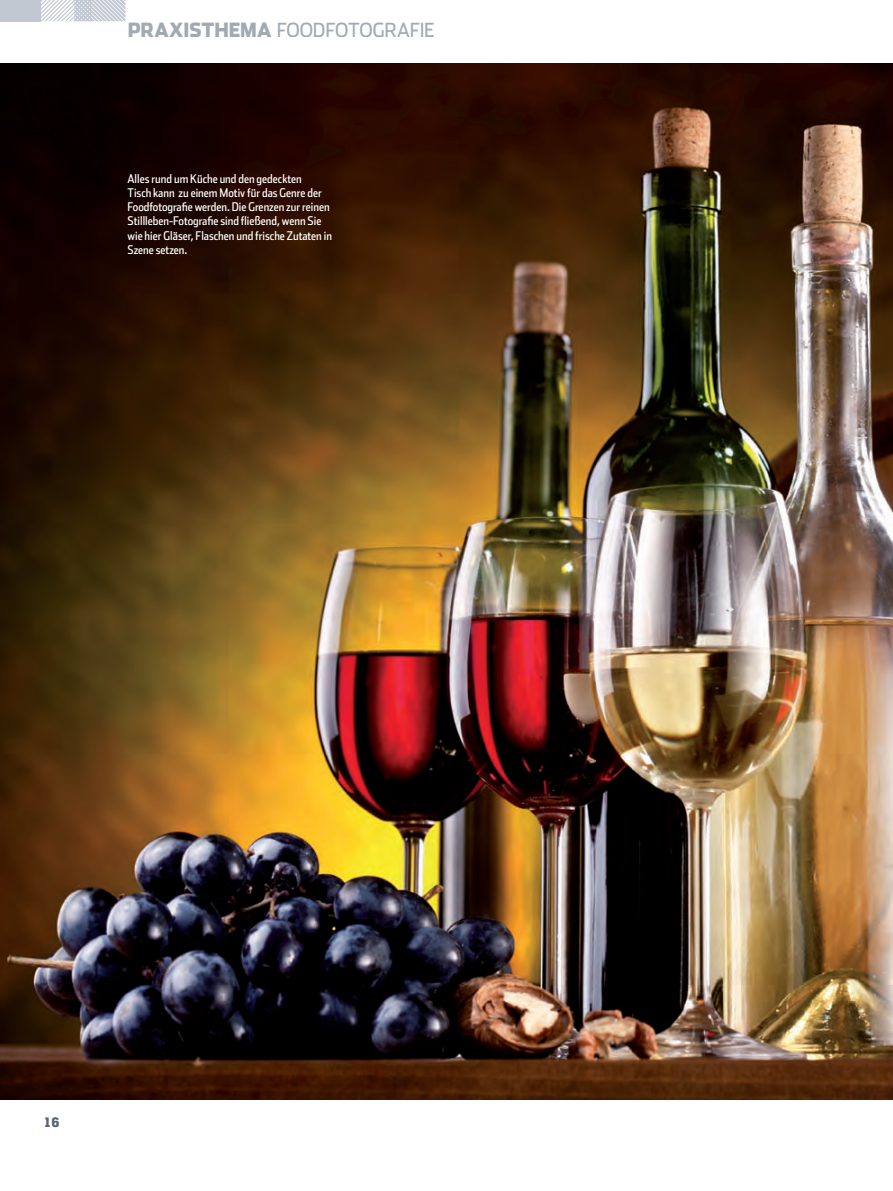
<style>
.page{position:relative;width:893px;height:1191px;background:#fff}
.page>*{position:absolute;margin:0;border:0;box-sizing:border-box;transform-origin:0 0}
.t1{font:19.5px "Stainless";letter-spacing:-.005em;color:#717f8d;scale:.95 1}
.t2{font:800 13.5px "Memphis LT Std";color:#566574;scale:.9 1}
.Subline{font:12px/14.2px "Stainless Cond";color:#fff}
.s1{font-weight:900}
</style>
<div class="page">
<svg style="left:40px;top:0;width:85px;height:21px"></svg>
<div style="left:0;top:0;width:40px;height:21px;background:#c1c8d1"></div>
<img style="left:0;top:64px;width:893px;height:1035px">
<h1 class="t1" style="left:128px;top:18px;width:325px"><span class="s1">PRAXISTHEMA</span> FOODFOTOGRAFIE</h1>
<p class="Subline" style="left:128px;top:171px;width:206px">Alles rund um Küche und den gedeckten<br>Tisch kann zu einem Motiv für das Genre der Foodfotografie werden. Die Grenzen zur reinen Stillleben-Fotografie sind fließend, wenn Sie wie hier Gläser, Flaschen und frische Zutaten in Szene setzen.</p>
<p class="t2" style="left:43px;top:1113px;width:19px">16</p>
</div>
